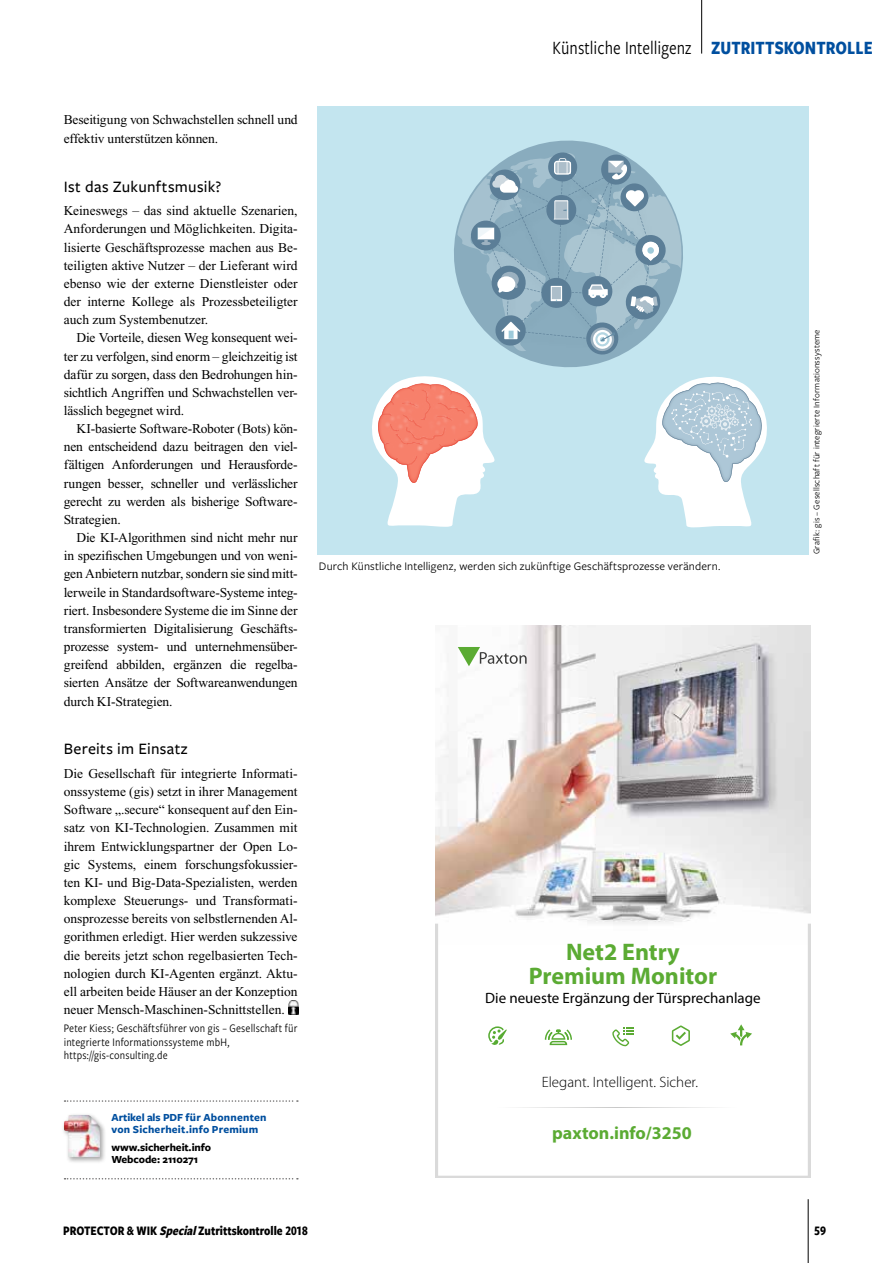
<style>
.page{position:relative;width:893px;height:1263px;background:#fff}
.page>*{position:absolute;margin:0;border:0;box-sizing:border-box;transform-origin:0 0}
.t1{font:700 24px/24px "Myriad Pro";color:#5bab33;text-align:center}
.t2{font:19.5px "Freight Sans Cnd Pro";color:#000;scale:.95 1}
.t3{font:700 18px "Myriad Pro";color:#5bab33}
.t4{font:500 16.5px "Freight Sans Pro";letter-spacing:.02em;color:#000}
.t5{font:15px "Myriad Pro";color:#000}
.t6{font:300 15px "Myriad Pro";color:#000}
.t7{font:13.5px/18.1px "Times New Roman";letter-spacing:-.005em;color:#000;text-align:justify}
.t8{font:700 13.5px "Freight Sans Cnd Pro";color:#000;scale:.95 1}
.t9{font:700 13.5px "Freight Sans Cnd Pro";color:#000}
.t10{font:12px/13.5px "Freight Sans Cnd Pro";letter-spacing:.01em;color:#000}
.t11{font:12px "Freight Sans Pro";letter-spacing:.01em;color:#000}
.t12{font:700 11.25px/12px "Freight Sans Pro";letter-spacing:.015em;color:#004f9f}
.t13{font:700 11.25px/12px "Freight Sans Pro";letter-spacing:-.01em;color:#000}
.t14{font:9px "Freight Sans Pro";letter-spacing:.02em;color:#000}
.s1{font-weight:700;color:#004f9f}
.s2{font-style:italic}
</style>
<div class="page">
<hr style="left:808px;top:1199px;width:1px;height:64px;background:#000">
<hr style="left:701px;top:0;width:1px;height:54px;background:#000">
<img style="left:288px;top:1001px;width:10px;height:14px">
<div style="left:61px;top:1113px;width:46px;height:51px;background:#000;opacity:.35"></div>
<img style="left:64px;top:1115px;width:36px;height:42px">
<svg style="left:65px;top:1100px;width:233px;height:2px"></svg>
<svg style="left:65px;top:1178px;width:233px;height:1px"></svg>
<img style="left:436px;top:625px;width:374px;height:296px">
<svg style="left:458px;top:647px;width:69px;height:19px"></svg>
<svg style="left:436px;top:921px;width:374px;height:257px"></svg>
<div style="left:318px;top:106px;width:491px;height:448px;background:#c3e5ef"></div>
<svg style="left:454px;top:141px;width:229px;height:226px"></svg>
<svg style="left:457px;top:150px;width:224px;height:206px"></svg>
<div style="left:509px;top:331px;width:5px;height:8px;background:#9ecada"></div>
<img style="left:454px;top:363px;width:43px;height:4px">
<svg style="left:376px;top:444px;width:119px;height:83px"></svg>
<img style="left:378px;top:448px;width:19px;height:20px">
<img style="left:397px;top:462px;width:47px;height:10px">
<img style="left:373px;top:441px;width:11px;height:7px">
<img style="left:449px;top:451px;width:11px;height:4px">
<img style="left:449px;top:447px;width:27px;height:3px">
<img style="left:389px;top:380px;width:15px;height:8px">
<img style="left:393px;top:382px;width:11px;height:6px">
<img style="left:429px;top:414px;width:9px;height:5px">
<img style="left:429px;top:384px;width:37px;height:30px">
<img style="left:429px;top:365px;width:27px;height:45px">
<img style="left:404px;top:365px;width:44px;height:44px">
<img style="left:383px;top:398px;width:46px;height:45px">
<img style="left:384px;top:417px;width:45px;height:45px">
<img style="left:402px;top:419px;width:47px;height:47px">
<img style="left:438px;top:402px;width:45px;height:45px">
<img style="left:449px;top:392px;width:35px;height:46px">
<img style="left:382px;top:388px;width:44px;height:45px">
<img style="left:372px;top:396px;width:44px;height:45px">
<svg style="left:644px;top:376px;width:123px;height:151px"></svg>
<h2 class="t2" style="left:553px;top:34px;width:339px">Künstliche Intelligenz <span class="s1">ZUTRITTSKONTROLLE</span></h2>
<p class="t7" style="left:64px;top:111px;width:235px">Beseitigung von Schwachstellen schnell und effektiv unterstützen können.</p>
<p class="t4" style="left:64px;top:175px;width:159px">Ist das Zukunftsmusik?</p>
<p class="t7" style="left:64px;top:202px;width:235px">Keineswegs – das sind aktuelle Szenarien, Anforderungen und Möglichkeiten. Digita&shy;lisierte Geschäftsprozesse machen aus Be&shy;teiligten aktive Nutzer – der Lieferant wird ebenso wie der externe Dienstleister oder der interne Kollege als Prozessbeteiligter auch zum Systembenutzer.</p>
<p class="t7" style="left:64px;top:329px;width:235px;text-indent:13px">Die Vorteile, diesen Weg konsequent wei&shy;ter zu verfolgen, sind enorm – gleichzeitig ist dafür zu sorgen, dass den Bedrohungen hin&shy;sichtlich Angriffen und Schwachstellen ver&shy;lässlich begegnet wird.</p>
<p class="t7" style="left:64px;top:420px;width:235px;text-indent:13px">KI-basierte Software-Roboter (Bots) kön&shy;nen entscheidend dazu beitragen den viel&shy;fältigen Anforderungen und Herausforde&shy;rungen besser, schneller und verlässlicher gerecht zu werden als bisherige Software-Strategien.</p>
<p class="t7" style="left:64px;top:529px;width:235px;text-indent:13px">Die KI-Algorithmen sind nicht mehr nur in spezifischen Umgebungen und von weni&shy;gen Anbietern nutzbar, sondern sie sind mitt&shy;lerweile in Standardsoftware-Systeme integ&shy;riert. Insbesondere Systeme die im Sinne der transformierten Digitalisierung Geschäfts&shy;prozesse system- und unternehmensüber&shy;greifend abbilden, ergänzen die regelba&shy;sierten Ansätze der Softwareanwendungen durch KI-Strategien.</p>
<p class="t4" style="left:64px;top:738px;width:125px">Bereits im Einsatz</p>
<p class="t7" style="left:64px;top:764px;width:235px">Die Gesellschaft für integrierte Informati&shy;onssysteme (gis) setzt in ihrer Management Software „.secure“ konsequent auf den Ein&shy;satz von KI-Technologien. Zusammen mit ihrem Entwicklungspartner der Open Lo&shy;gic Systems, einem forschungsfokussier&shy;ten KI- und Big-Data-Spezialisten, werden komplexe Steuerungs- und Transformati&shy;onsprozesse bereits von selbstlernenden Al&shy;gorithmen erledigt. Hier werden sukzessive die bereits jetzt schon regelbasierten Tech&shy;nologien durch KI-Agenten ergänzt. Aktu&shy;ell arbeiten beide Häuser an der Konzeption neuer Mensch-Maschinen-Schnittstellen.</p>
<p class="t10" style="left:64px;top:1021px;width:235px">Peter Kiess; Geschäftsführer von gis – Gesellschaft für integrierte Informationssysteme mbH, https://gis-consulting.de</p>
<p class="t12" style="left:112px;top:1110px;width:156px">Artikel als PDF für Abonnenten von Sicherheit.info Premium</p>
<p class="t13" style="left:112px;top:1141px;width:101px">www.sicherheit.info<br>Webcode: 2110271</p>
<p class="t11" style="left:319px;top:558px;width:403px">Durch Künstliche Intelligenz, werden sich zukünftige Geschäftsprozesse verändern.</p>
<h1 class="t1" style="left:529px;top:939px;width:190px">Net2 Entry<br>Premium Monitor</h1>
<p class="t5" style="left:485px;top:988px;width:277px">Die neueste Ergänzung der Türsprechanlage</p>
<p class="t6" style="left:542px;top:1073px;width:158px">Elegant. Intelligent. Sicher.</p>
<h3 class="t3" style="left:552px;top:1121px;width:141px">paxton.info/3250</h3>
<p class="t14" style="left:811px;top:554px;width:227px;rotate:-90deg">Grafik: gis – Gesellschaft für integrierte Informationssysteme</p>
<p class="t8" style="left:63px;top:1221px;width:259px">PROTECTOR &amp; WIK <span class="s2">Special</span>Zutrittskontrolle 2018</p>
<p class="t9" style="left:814px;top:1221px;width:13px">59</p>
</div>
